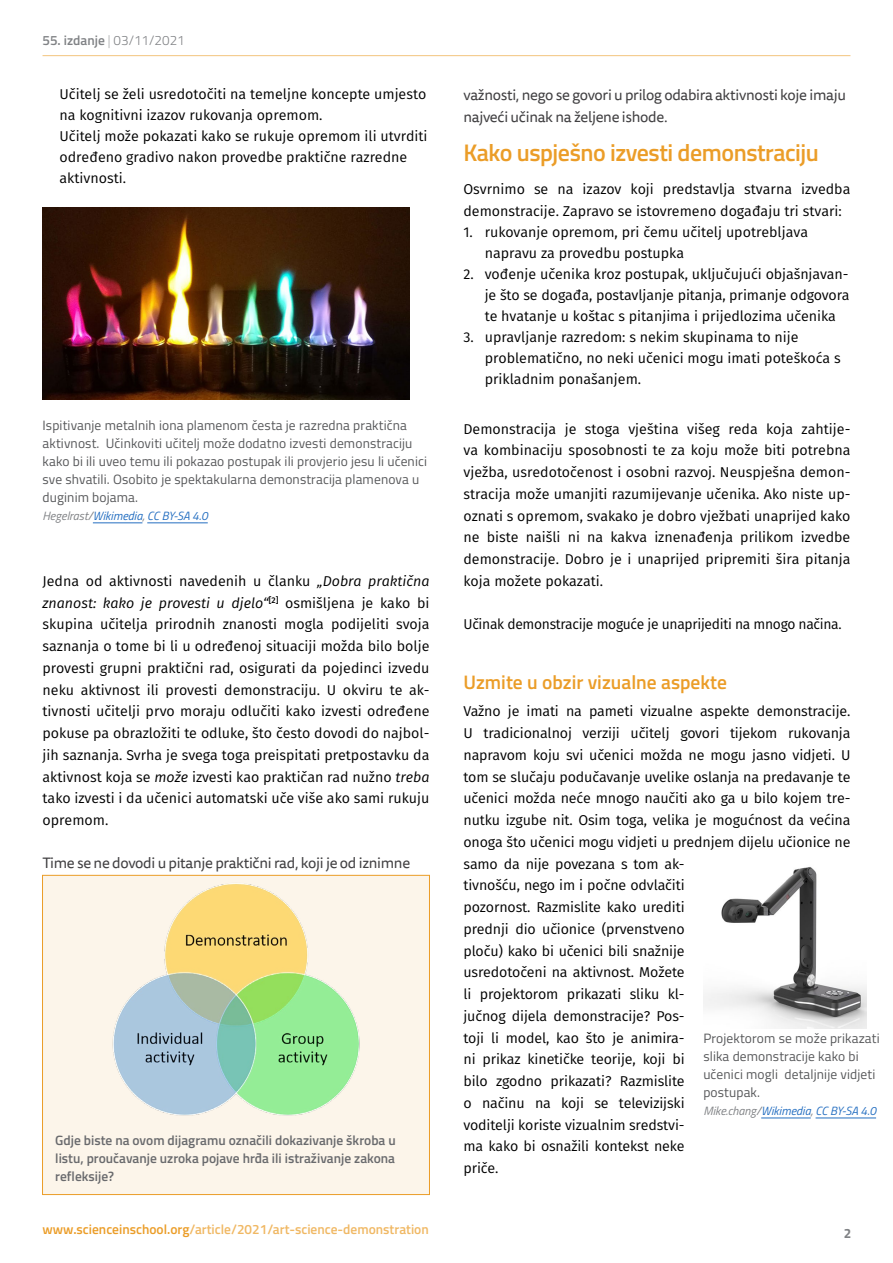
<style>
.page{position:relative;width:893px;height:1263px;background:#fff}
.page>*{position:absolute;margin:0;border:0;box-sizing:border-box;transform-origin:0 0}
.t1{font:600 24px "Titillium Web";letter-spacing:-.02em;color:#eb9d28}
.t2{font:600 19.5px "Titillium Web";color:#eb9d28}
.t3{font:15px/21.8px "Tisa Sans Pro";letter-spacing:-.02em;color:#414042}
.t4{font:14.25px/21.8px "Fira Sans";letter-spacing:-.01em;color:#000}
.t5{font:13.5px/18px "Titillium Web";letter-spacing:.01em;color:#58595b}
.t6{font:600 13.5px/18px "Titillium Web";color:#696a6d;text-align:justify}
.t7{font:600 13.5px "Titillium Web";color:#f0b864}
.t8{font:600 13.5px "Titillium Web";color:#808285}
.t9{font:700 13.5px "Titillium Web";color:#808285}
.t10{font:italic 12px "Titillium Web";color:#256fc1}
.s1{font-weight:200}
.s2{font-weight:300}
.s3{color:#808285}
.s4{font-style:italic}
.s5{color:#eb9d28}
</style>
<div class="page">
<hr style="left:43px;top:55px;width:807px;height:1px;background:#f3c47e">
<hr style="left:93px;top:523px;width:49px;height:1px;background:#256fc1">
<hr style="left:147px;top:523px;width:61px;height:1px;background:#256fc1">
<img style="left:43px;top:208px;width:366px;height:192px">
<div style="left:43px;top:875px;width:386px;height:319px;background:#fcf5ea"></div>
<img style="left:112px;top:884px;width:248px;height:232px">
<div style="left:42px;top:875px;width:388px;height:320px;border:1px solid #eb9d28"></div>
<img style="left:704px;top:867px;width:162px;height:161px">
<hr style="left:761px;top:1118px;width:50px;height:1px;background:#256fc1">
<hr style="left:816px;top:1118px;width:60px;height:1px;background:#256fc1">
<p class="t8" style="left:43px;top:30px;width:144px">55. izdanje <span class="s1">|</span> <span class="s2">03/11/2021</span></p>
<p class="t4" style="left:60px;top:83px;width:369px;line-height:21px">Učitelj se želi usredotočiti na temeljne koncepte umjesto na kognitivni izazov rukovanja opremom.<br>Učitelj može pokazati kako se rukuje opremom ili utvrditi određeno gradivo nakon provedbe praktične razredne aktivnosti.</p>
<p class="t5" style="left:43px;top:415px;width:386px">Ispitivanje metalnih iona plamenom česta je razredna praktična aktivnost. Učinkoviti učitelj može dodatno izvesti demonstraciju kako bi ili uveo temu ili pokazao postupak ili provjerio jesu li učenici sve shvatili. Osobito je spektakularna demonstracija plamenova u duginim bojama.</p>
<p class="t10" style="left:43px;top:507px;width:167px"><span class="s3">Hegelrast/</span>Wikimedia<span class="s3">,</span> CC BY-SA 4.0</p>
<p class="t4" style="left:43px;top:570px;width:388px;text-align:justify">Jedna od aktivnosti navedenih u članku <span class="s4">„Dobra praktična znanost: kako je provesti u djelo“</span><sup>[2]</sup> osmišljena je kako bi skupina učitelja prirodnih znanosti mogla podijeliti svoja saznanja o tome bi li u određenoj situaciji možda bilo bolje provesti grupni praktični rad, osigurati da pojedinci izvedu neku aktivnost ili provesti demonstraciju. U okviru te ak&shy;tivnosti učitelji prvo moraju odlučiti kako izvesti određene pokuse pa obrazložiti te odluke, što često dovodi do najbol&shy;jih saznanja. Svrha je svega toga preispitati pretpostavku da aktivnost koja se <span class="s4">može</span> izvesti kao praktičan rad nužno <span class="s4">treba </span>tako izvesti i da učenici automatski uče više ako sami rukuju opremom.</p>
<p class="t3" style="left:43px;top:853px;width:369px">Time se ne dovodi u pitanje praktični rad, koji je od iznimne</p>
<p class="t6" style="left:55px;top:1130px;width:342px">Gdje biste na ovom dijagramu označili dokazivanje škroba u listu, proučavanje uzroka pojave hrđa ili istraživanje zakona refleksije?</p>
<p class="t3" style="left:463px;top:85px;width:384px">važnosti, nego se govori u prilog odabira aktivnosti koje imaju najveći učinak na željene ishode.</p>
<h1 class="t1" style="left:463px;top:134px;width:357px">Kako uspješno izvesti demonstraciju</h1>
<p class="t4" style="left:463px;top:178px;width:388px">Osvrnimo se na izazov koji predstavlja stvarna izvedba demonstracije. Zapravo se istovremeno događaju tri stvari:</p>
<p class="t4" style="left:485px;top:221px;width:325px;line-height:21px;text-indent:-21px">1. rukovanje opremom, pri čemu učitelj upotrebljava napravu za provedbu postupka</p>
<p class="t4" style="left:485px;top:263px;width:366px;line-height:21px;text-align:justify;text-indent:-21px">2. vođenje učenika kroz postupak, uključujući objašnjavan&shy;je što se događa, postavljanje pitanja, primanje odgovora te hvatanje u koštac s pitanjima i prijedlozima učenika</p>
<p class="t4" style="left:485px;top:326px;width:357px;line-height:21px;text-indent:-21px">3. upravljanje razredom: s nekim skupinama to nije problematično, no neki učenici mogu imati poteškoća s prikladnim ponašanjem.</p>
<p class="t4" style="left:463px;top:417px;width:388px;text-align:justify">Demonstracija je stoga vještina višeg reda koja zahtije&shy;va kombinaciju sposobnosti te za koju može biti potrebna vježba, usredotočenost i osobni razvoj. Neuspješna demon&shy;stracija može umanjiti razumijevanje učenika. Ako niste up&shy;oznati s opremom, svakako je dobro vježbati unaprijed kako ne biste naišli ni na kakva iznenađenja prilikom izvedbe demonstracije. Dobro je i unaprijed pripremiti šira pitanja koja možete pokazati.</p>
<p class="t4" style="left:463px;top:613px;width:380px">Učinak demonstracije moguće je unaprijediti na mnogo načina.</p>
<h2 class="t2" style="left:463px;top:667px;width:265px">Uzmite u obzir vizualne aspekte</h2>
<p class="t4" style="left:463px;top:700px;width:388px">Važno je imati na pameti vizualne aspekte demonstracije.<br>U tradicionalnoj verziji učitelj govori tijekom rukovanja napravom koju svi učenici možda ne mogu jasno vidjeti. U tom se slučaju podučavanje uvelike oslanja na predavanje te učenici možda neće mnogo naučiti ako ga u bilo kojem tre&shy;nutku izgube nit. Osim toga, velika je mogućnost da većina onoga što učenici mogu vidjeti u prednjem dijelu učionice ne samo da nije povezana s tom ak-<br>tivnošću, nego im i počne odvlačiti<br>pozornost. Razmislite kako urediti<br>prednji dio učionice (prvenstveno<br>ploču) kako bi učenici bili snažnije<br>usredotočeni na aktivnost. Možete<br>li projektorom prikazati sliku kl-<br>jučnog dijela demonstracije? Pos-<br>toji li model, kao što je animira-<br>ni prikaz kinetičke teorije, koji bi<br>bilo zgodno prikazati? Razmislite<br>o načinu na koji se televizijski<br>voditelji koriste vizualnim sredstvi-<br>ma kako bi osnažili kontekst neke<br>priče.</p>
<p class="t5" style="left:703px;top:1028px;width:178px">Projektorom se može prikazati slika demonstracije kako bi učenici mogli detaljnije vidjeti postupak.</p>
<p class="t10" style="left:703px;top:1102px;width:174px"><span class="s3">Mike.chang/</span>Wikimedia<span class="s3">,</span> CC BY-SA 4.0</p>
<p class="t7" style="left:43px;top:1219px;width:388px"><span class="s5">www.scienceinschool.org</span>/article/2021/art-science-demonstration</p>
<p class="t9" style="left:844px;top:1223px;width:9px">2</p>
</div>
